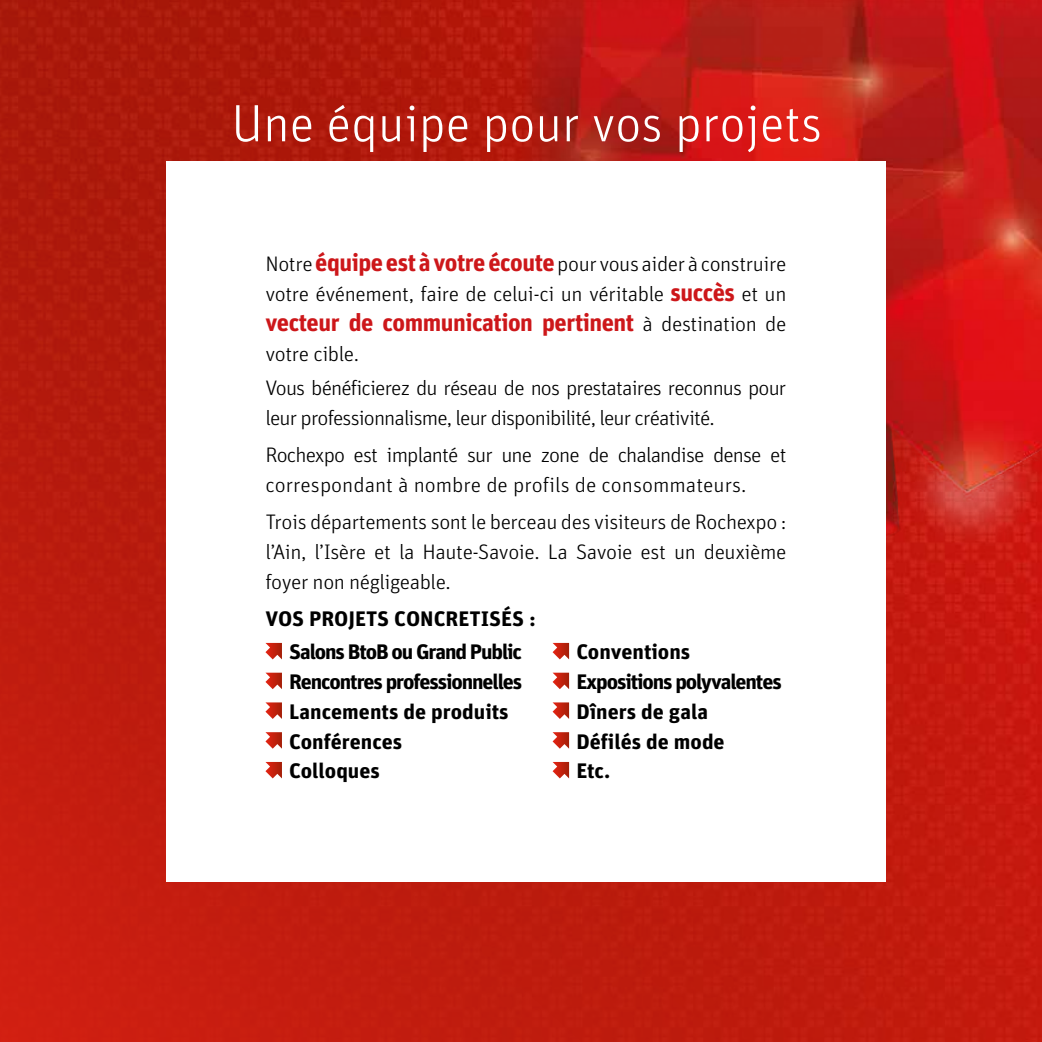
<style>
.page{position:relative;width:1042px;height:1042px;background:#fff}
.page>*{position:absolute;margin:0;border:0;box-sizing:border-box;transform-origin:0 0}
.t1{font:300 52.5px "Unit OT";color:#fff}
.t2{font:700 24.5px "Unit OT";letter-spacing:-.02em;color:#cd171a}
.t3{font:300 21px/29.8px "Unit OT";letter-spacing:-.02em;color:#000;scale:1.05 1}
.t4{font:300 21px/34.6px "Unit OT";letter-spacing:-.04em;color:#000;scale:1.05 1}
.t5{font:700 21px/29.8px "Unit OT";letter-spacing:-.005em;color:#000;scale:1.05 1}
.t6{font:700 21px/33.6px "Unit OT";letter-spacing:-.03em;color:#000;text-align:center;scale:1.05 1}
.s1{font-weight:700;font-size:24.5px;color:#cd171a}
.s2{font-weight:300;font-size:21px;color:#000}
</style>
<div class="page">
<img style="left:0;top:0;width:1042px;height:1042px">
<img style="left:521px;top:0;width:521px;height:761px">
<div style="left:166px;top:161px;width:719px;height:720px;background:#fff"></div>
<svg style="left:265px;top:643px;width:17px;height:16px"></svg>
<svg style="left:265px;top:673px;width:17px;height:16px"></svg>
<svg style="left:265px;top:702px;width:17px;height:17px"></svg>
<svg style="left:265px;top:732px;width:17px;height:17px"></svg>
<svg style="left:265px;top:762px;width:17px;height:16px"></svg>
<svg style="left:552px;top:643px;width:17px;height:16px"></svg>
<svg style="left:552px;top:673px;width:17px;height:16px"></svg>
<svg style="left:552px;top:702px;width:17px;height:17px"></svg>
<svg style="left:552px;top:732px;width:17px;height:17px"></svg>
<svg style="left:552px;top:762px;width:17px;height:16px"></svg>
<h1 class="t1" style="left:231px;top:92px;width:592px">Une équipe pour vos projets</h1>
<p class="t3" style="left:265px;top:249px;width:498px">Notre <span class="s1">équipe est à votre écoute</span> pour vous aider à construire votre événement, faire de celui-ci un véritable <span class="s1">succès</span> et un</p>
<p class="t2" style="left:265px;top:306px;width:522px">vecteur de communication pertinent <span class="s2">à destination de</span></p>
<p class="t4" style="left:265px;top:336px;width:497px">votre cible.<br>Vous bénéficierez du réseau de nos prestataires reconnus pour</p>
<p class="t4" style="left:265px;top:399px;width:498px;line-height:37.3px">leur professionnalisme, leur disponibilité, leur créativité.<br>Rochexpo est implanté sur une zone de chalandise dense et</p>
<p class="t3" style="left:265px;top:466px;width:498px;line-height:37.3px">correspondant à nombre de profils de consommateurs.<br>Trois départements sont le berceau des visiteurs de Rochexpo :</p>
<p class="t3" style="left:265px;top:537px;width:498px">l’Ain, l’Isère et la Haute-Savoie. La Savoie est un deuxième foyer non négligeable.</p>
<p class="t6" style="left:265px;top:601px;width:259px">VOS PROJETS CONCRETISÉS :<br>Salons BtoB ou Grand Public</p>
<p class="t5" style="left:289px;top:666px;width:223px">Rencontres professionnelles<br>Lancements de produits<br>Conférences<br>Colloques</p>
<p class="t5" style="left:576px;top:637px;width:197px">Conventions<br>Expositions polyvalentes<br>Dîners de gala<br>Défilés de mode<br>Etc.</p>
</div>
